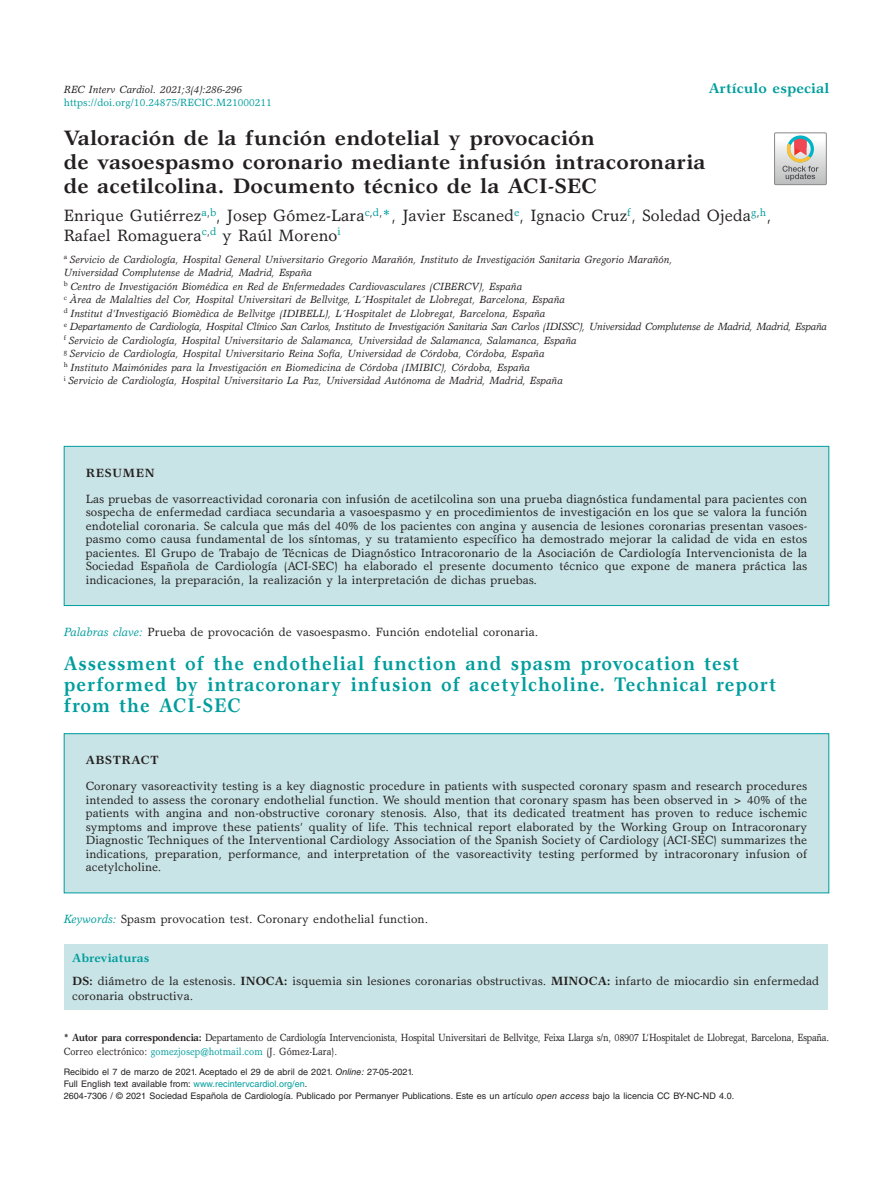
<style>
.page{position:relative;width:893px;height:1191px;background:#fff}
.page>*{position:absolute;margin:0;border:0;box-sizing:border-box;transform-origin:0 0}
.t1{font:700 21px/24px "Garth Graphic Std";letter-spacing:.005em;color:#231f20}
.t2{font:700 19.8px/21px "Garth Graphic Std";letter-spacing:.055em;color:#009d9d;scale:.91 1}
.t3{font:16.5px/19.5px "Garth Graphic Std";letter-spacing:.005em;color:#231f20}
.t4{font:700 14.25px "Garth Graphic Std";letter-spacing:.005em;color:#009d9d}
.t5{font:12px/13.5px "Garth Graphic Std";letter-spacing:.005em;color:#231f20;text-align:justify}
.t6{font:700 12px "Garth Graphic Std";letter-spacing:.055em;color:#231f20}
.t7{font:italic 10.5px/13.5px "Garth Graphic Std";letter-spacing:.005em;color:#231f20}
.t8{font:10.5px/13.5px "Garth Graphic Std";letter-spacing:-.025em;color:#231f20;scale:.9 1}
.t9{font:10.5px "Garth Graphic Std";letter-spacing:.005em;color:#009d9d}
.t10{font:9px/12px "Helvetica LT Std";letter-spacing:.005em;color:#231f20}
.s1{color:#009d9d}
.s2{font-style:italic;color:#009d9d}
.s3{font-weight:700;color:#009d9d}
.s4{font-weight:700}
.s5{font-style:italic}
</style>
<div class="page">
<div style="left:64px;top:446px;width:765px;height:159px;background:#c9e4e6"></div>
<div style="left:64px;top:446px;width:765px;height:160px;border:1px solid #009d9d"></div>
<svg style="left:774px;top:133px;width:52px;height:52px"></svg>
<div style="left:64px;top:944px;width:764px;height:66px;background:#c9e4e6"></div>
<div style="left:64px;top:733px;width:765px;height:160px;background:#c9e4e6"></div>
<div style="left:64px;top:733px;width:765px;height:160px;border:1px solid #009d9d"></div>
<p class="t7" style="left:64px;top:82px;width:180px">REC Interv Cardiol. 2021;3(4):286-296</p>
<p class="t9" style="left:64px;top:96px;width:210px">https://doi.org/10.24875/RECIC.M21000211</p>
<p class="t4" style="left:709px;top:79px;width:122px">Artículo especial</p>
<h1 class="t1" style="left:64px;top:126px;width:643px">Valoración de la función endotelial y provocación<br>de vasoespasmo coronario mediante infusión intracoronaria de acetilcolina. Documento técnico de la ACI-SEC</h1>
<h3 class="t3" style="left:64px;top:205px;width:709px">Enrique Gutiérrez<sup>a</sup><sup>,</sup><sup>b</sup>, Josep Gómez-Lara<sup>c</sup><sup>,</sup><sup>d</sup><sup>,</sup><span class="s1">*</span>, Javier Escaned<sup>e</sup>, Ignacio Cruz<sup>f</sup>, Soledad Ojeda<sup>g</sup><sup>,</sup><sup>h</sup>,<br>Rafael Romaguera<sup>c</sup><sup>,</sup><sup>d</sup> y Raúl Moreno<sup>i</sup></h3>
<p class="t7" style="left:64px;top:252px;width:765px"><sup>a</sup> Servicio de Cardiología, Hospital General Universitario Gregorio Marañón, Instituto de Investigación Sanitaria Gregorio Marañón,<br>Universidad Complutense de Madrid, Madrid, España<br><sup>b</sup> Centro de Investigación Biomédica en Red de Enfermedades Cardiovasculares (CIBERCV), España<br><sup>c</sup> Àrea de Malalties del Cor, Hospital Universitari de Bellvitge, L´Hospitalet de Llobregat, Barcelona, España<br><sup>d</sup> Institut d’Investigació Biomèdica de Bellvitge (IDIBELL), L´Hospitalet de Llobregat, Barcelona, España<br><sup>e</sup> Departamento de Cardiología, Hospital Clínico San Carlos, Instituto de Investigación Sanitaria San Carlos (IDISSC), Universidad Complutense de Madrid, Madrid, España <sup>f</sup> Servicio de Cardiología, Hospital Universitario de Salamanca, Universidad de Salamanca, Salamanca, España<br><sup>g</sup> Servicio de Cardiología, Hospital Universitario Reina Sofía, Universidad de Córdoba, Córdoba, España<br><sup>h</sup> Instituto Maimónides para la Investigación en Biomedicina de Córdoba (IMIBIC), Córdoba, España<br><sup>i</sup> Servicio de Cardiología, Hospital Universitario La Paz, Universidad Autónoma de Madrid, Madrid, España</p>
<p class="t6" style="left:86px;top:465px;width:70px">RESUMEN</p>
<p class="t5" style="left:86px;top:492px;width:723px">Las pruebas de vasorreactividad coronaria con infusión de acetilcolina son una prueba diagnóstica fundamental para pacientes con sospecha de enfermedad cardiaca secundaria a vasoespasmo y en procedimientos de investigación en los que se valora la función endotelial coronaria. Se calcula que más del 40% de los pacientes con angina y ausencia de lesiones coronarias presentan vasoes&shy;pasmo como causa fundamental de los síntomas, y su tratamiento específico ha demostrado mejorar la calidad de vida en estos pacientes. El Grupo de Trabajo de Técnicas de Diagnóstico Intracoronario de la Asociación de Cardiología Intervencionista de la Sociedad Española de Cardiología (ACI-SEC) ha elaborado el presente documento técnico que expone de manera práctica las indicaciones, la preparación, la realización y la interpretación de dichas pruebas.</p>
<p class="t5" style="left:64px;top:625px;width:476px"><span class="s2">Palabras clave:</span> Prueba de provocación de vasoespasmo. Función endotelial coronaria.</p>
<h2 class="t2" style="left:64px;top:652px;width:784px">Assessment of the endothelial function and spasm provocation test performed by intracoronary infusion of acetylcholine. Technical report from the ACI-SEC</h2>
<p class="t6" style="left:86px;top:752px;width:74px">ABSTRACT</p>
<p class="t5" style="left:86px;top:779px;width:723px">Coronary vasoreactivity testing is a key diagnostic procedure in patients with suspected coronary spasm and research procedures intended to assess the coronary endothelial function. We should mention that coronary spasm has been observed in &gt; 40% of the patients with angina and non-obstructive coronary stenosis. Also, that its dedicated treatment has proven to reduce ischemic symptoms and improve these patients’ quality of life. This technical report elaborated by the Working Group on Intracoronary Diagnostic Techniques of the Interventional Cardiology Association of the Spanish Society of Cardiology (ACI-SEC) summarizes the indications, preparation, performance, and interpretation of the vasoreactivity testing performed by intracoronary infusion of acetylcholine.</p>
<p class="t5" style="left:64px;top:912px;width:366px"><span class="s2">Keywords:</span> Spasm provocation test. Coronary endothelial function.</p>
<p class="t5" style="left:72px;top:945px;width:748px;line-height:23.5px"><span class="s3">Abreviaturas<br></span><span class="s4">DS:</span> diámetro de la estenosis. <span class="s4">INOCA:</span> isquemia sin lesiones coronarias obstructivas. <span class="s4">MINOCA:</span> infarto de miocardio sin enfermedad</p>
<p class="t5" style="left:72px;top:989px;width:123px">coronaria obstructiva.</p>
<p class="t8" style="left:64px;top:1030px;width:852px"><span class="s4">* Autor para correspondencia:</span> Departamento de Cardiología Intervencionista, Hospital Universitari de Bellvitge, Feixa Llarga s/n, 08907 L’Hospitalet de Llobregat, Barcelona, España.<br>Correo electrónico: <span class="s1">gomezjosep@hotmail.com</span> (J. Gómez-Lara).</p>
<p class="t10" style="left:64px;top:1066px;width:672px">Recibido el 7 de marzo de 2021. Aceptado el 29 de abril de 2021. <span class="s5">Online:</span> 27-05-2021.<br>Full English text available from: <span class="s1">www.recintervcardiol.org/en</span>.<br>2604-7306 / © 2021 Sociedad Española de Cardiología. Publicado por Permanyer Publications. Este es un artículo <span class="s5">open access</span> bajo la licencia CC BY-NC-ND 4.0.</p>
</div>
